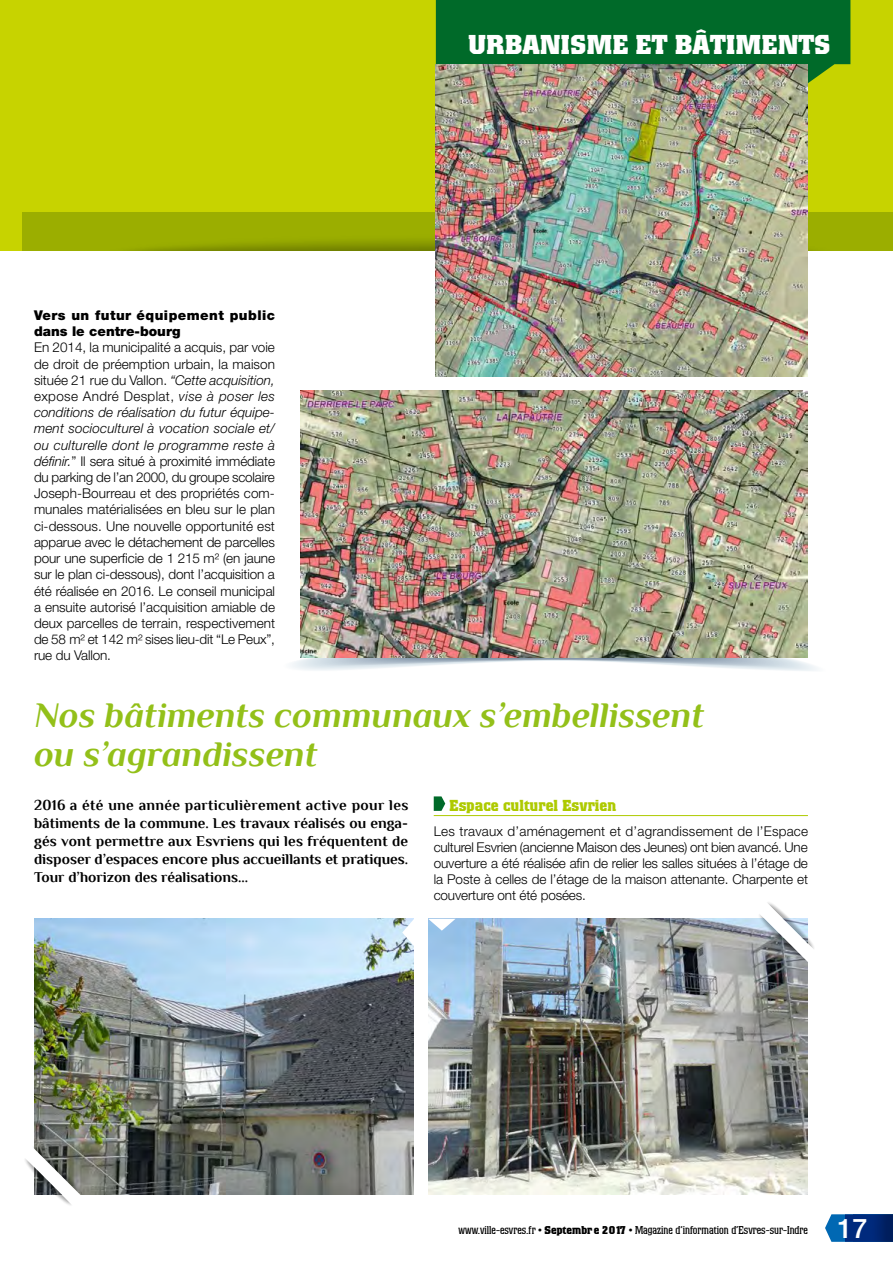
<style>
.page{position:relative;width:893px;height:1263px;background:#fff}
.page>*{position:absolute;margin:0;border:0;box-sizing:border-box;transform-origin:0 0}
.t1{font:italic 700 36px/39px "Philosopher";color:#93c019}
.t2{font:700 27px "Colossalis";letter-spacing:.02em;color:#fff}
.t3{font:500 27px "Helvetica Neue LT Std";color:#fff}
.t4{font:700 15.75px "Colossalis";color:#aeca00}
.t5{font:700 15px/18px "Philosopher";color:#000;text-align:justify}
.t6{font:300 13.5px/16.2px "Helvetica Neue LT Std";letter-spacing:-.01em;color:#000;text-align:justify}
.t7{font:900 13.5px/16.2px "Helvetica Neue LT Std";letter-spacing:.035em;color:#000}
.t8{font:11.25px "Colossalis";color:#000}
.s1{font-style:italic}
.s2{font-weight:700}
</style>
<div class="page">
<img style="left:0;top:0;width:893px;height:1242px">
<p class="t7" style="left:34px;top:307px;width:242px">Vers un futur équipement public dans le centre-bourg</p>
<p class="t6" style="left:34px;top:339px;width:243px">En 2014, la municipalité a acquis, par voie de droit de préemption urbain, la maison située 21 rue du Vallon. <span class="s1">“Cette acquisition, </span>expose André Desplat, <span class="s1">vise à poser les conditions de réalisation du futur équipe&shy;ment socioculturel à vocation sociale et/ ou culturelle dont le programme reste à définir.</span>” Il sera situé à proximité immédiate du parking de l’an 2000, du groupe scolaire Joseph-Bourreau et des propriétés com&shy;munales matérialisées en bleu sur le plan ci-dessous. Une nouvelle opportunité est apparue avec le détachement de parcelles pour une superficie de 1 215 m² (en jaune sur le plan ci-dessous), dont l’acquisition a été réalisée en 2016. Le conseil municipal a ensuite autorisé l’acquisition amiable de deux parcelles de terrain, respectivement de 58 m² et 142 m² sises lieu-dit “Le Peux”, rue du Vallon.</p>
<h2 class="t2" style="left:469px;top:29px;width:363px">URBANISME ET BÂTIMENTS</h2>
<h1 class="t1" style="left:34px;top:696px;width:672px">Nos bâtiments communaux s’embellissent ou s’agrandissent</h1>
<p class="t5" style="left:34px;top:796px;width:376px">2016 a été une année particulièrement active pour les bâtiments de la commune. Les travaux réalisés ou enga&shy;gés vont permettre aux Esvriens qui les fréquentent de disposer d’espaces encore plus accueillants et pratiques.<br>Tour d’horizon des réalisations...</p>
<p class="t4" style="left:450px;top:796px;width:168px">Espace culturel Esvrien</p>
<p class="t6" style="left:434px;top:822px;width:376px">Les travaux d’aménagement et d’agrandissement de l’Espace culturel Esvrien (ancienne Maison des Jeunes) ont bien avancé. Une ouverture a été réalisée afin de relier les salles situées à l’étage de la Poste à celles de l’étage de la maison attenante. Charpente et couverture ont été posées.</p>
<p class="t8" style="left:459px;top:1223px;width:351px">www.ville-esvres.fr • <span class="s2">Septembre 2017</span> • Magazine d’information d’Esvres-sur-Indre</p>
<h2 class="t3" style="left:837px;top:1212px;width:32px">17</h2>
</div>
